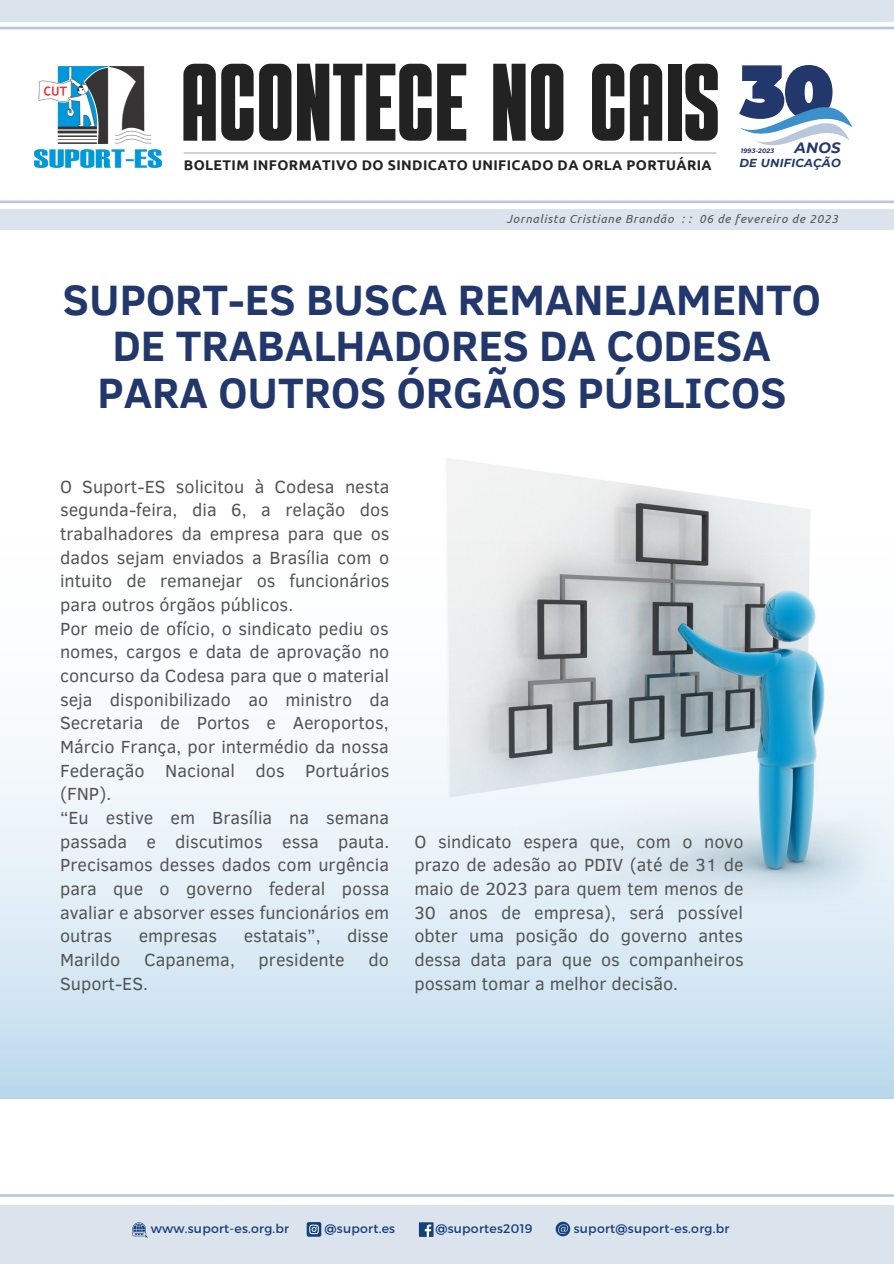
<style>
.page{position:relative;width:894px;height:1264px;background:#fff}
.page>*{position:absolute;margin:0;border:0;box-sizing:border-box;transform-origin:0 0}
.t1{font:109.95px "Alpha";letter-spacing:-.01em;color:#222}
.t2{font:700 43.65px/46.2px "Clear Sans";color:#22376b;text-align:center}
.t3{font:18px/23.7px "Clear Sans";color:#545454}
.t4{font:italic 700 14.85px "Montserrat";color:#22376b}
.t5{font:700 14.1px "Ubuntu";letter-spacing:.03em;color:#222}
.t6{font:12.45px "Montserrat";letter-spacing:.02em;color:#14407b}
.t7{font:italic 11.7px "Ubuntu";letter-spacing:.065em;color:#545454}
.t8{font:italic 700 11.55px "Montserrat";letter-spacing:.02em;color:#22376b}
.t9{font:italic 700 6.3px "Montserrat";letter-spacing:.02em;color:#22376b}
</style>
<div class="page">
<svg style="left:0;top:200px;width:893px;height:3px;background:#c4d1e1"></svg>
<div style="left:0;top:209px;width:893px;height:21px;background:#dbe3ed"></div>
<div style="left:0;top:0;width:893px;height:22px;background:#dbe3ed"></div>
<hr style="left:0;top:27px;width:893px;height:2px;background:#b8c7db">
<hr style="left:183px;top:153px;width:533px;height:1px;background:#a6a6a6">
<img style="left:35px;top:67px;width:127px;height:100px">
<svg style="left:739px;top:65px;width:114px;height:81px"></svg>
<div style="left:0;top:1205px;width:893px;height:58px;background:#dbe3ed"></div>
<hr style="left:0;top:1194px;width:893px;height:2px;background:#c0cddf">
<div style="left:419px;top:1222px;width:14px;height:14px;background:#14407b"></div>
<svg style="left:424px;top:1224px;width:7px;height:12px"></svg>
<svg style="left:555px;top:1221px;width:15px;height:15px"></svg>
<svg style="left:306px;top:1222px;width:15px;height:14px"></svg>
<svg style="left:132px;top:1222px;width:16px;height:15px"></svg>
<img style="left:0;top:459px;width:893px;height:639px">
<h1 class="t1" style="left:180px;top:53px;width:540px">ACONTECE NO CAIS</h1>
<p class="t5" style="left:184px;top:157px;width:529px">BOLETIM INFORMATIVO DO SINDICATO UNIFICADO DA ORLA PORTUÁRIA</p>
<p class="t4" style="left:794px;top:138px;width:48px">ANOS</p>
<p class="t8" style="left:739px;top:156px;width:103px">DE UNIFICAÇÃO</p>
<p class="t9" style="left:740px;top:147px;width:35px">1993-2023</p>
<p class="t7" style="left:506px;top:212px;width:333px">Jornalista Cristiane Brandão : : 06 de fevereiro de 2023</p>
<h2 class="t2" style="left:63px;top:274px;width:759px">SUPORT-ES BUSCA REMANEJAMENTO<br>DE TRABALHADORES DA CODESA<br>PARA OUTROS ÓRGÃOS PÚBLICOS</h2>
<p class="t3" style="left:60px;top:474px;width:331px">O Suport-ES solicitou à Codesa nesta segunda-feira, dia 6, a relação dos trabalhadores da empresa para que os dados sejam enviados a Brasília com o intuito de remanejar os funcionários para outros órgãos públicos.<br>Por meio de ofício, o sindicato pediu os nomes, cargos e data de aprovação no concurso da Codesa para que o material seja disponibilizado ao ministro da Secretaria de Portos e Aeroportos, Márcio França, por intermédio da nossa Federação Nacional dos Portuários (FNP).<br>“Eu estive em Brasília na semana passada e discutimos essa pauta.<br>Precisamos desses dados com urgência para que o governo federal possa avaliar e absorver esses funcionários em outras</p>
<p class="t3" style="left:139px;top:923px;width:80px">empresas</p>
<p class="t3" style="left:243px;top:923px;width:78px">estatais”,</p>
<p class="t3" style="left:347px;top:923px;width:43px">disse</p>
<p class="t3" style="left:60px;top:946px;width:62px">Marildo</p>
<p class="t3" style="left:144px;top:946px;width:92px">Capanema,</p>
<p class="t3" style="left:258px;top:946px;width:88px">presidente</p>
<p class="t3" style="left:368px;top:946px;width:22px">do</p>
<p class="t3" style="left:60px;top:970px;width:90px">Suport-ES.</p>
<p class="t3" style="left:414px;top:828px;width:331px;text-align:justify">O sindicato espera que, com o novo prazo de adesão ao PDIV (até de 31 de maio de 2023 para quem tem menos de 30 anos de empresa), será possível obter uma posição do governo antes dessa data para que os companheiros possam tomar a melhor decisão.</p>
<p class="t6" style="left:151px;top:1220px;width:140px">www.suport-es.org.br</p>
<p class="t6" style="left:324px;top:1220px;width:72px">@suport.es</p>
<p class="t6" style="left:435px;top:1220px;width:98px">@suportes2019</p>
<p class="t6" style="left:573px;top:1220px;width:157px">suport@suport-es.org.br</p>
</div>
